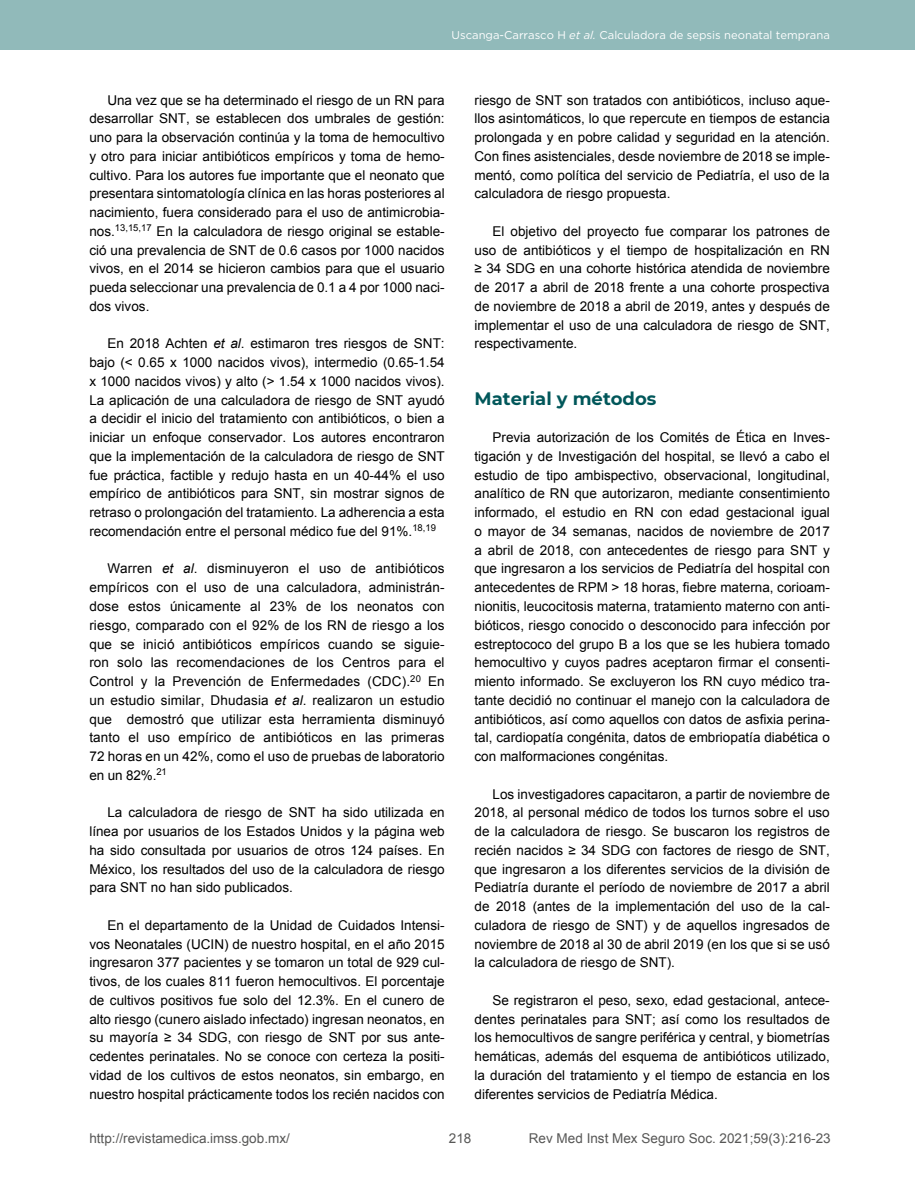
<style>
.page{position:relative;width:915px;height:1191px;background:#fff}
.page>*{position:absolute;margin:0;border:0;box-sizing:border-box;transform-origin:0 0}
.t1{font:700 18px "Montserrat";color:#01575a}
.t2{font:13.5px/18.8px "Arial";color:#000;text-align:justify}
.t3{font:13.5px "Arial";color:#575756}
.t4{font:11.25px "Gotham";color:#fff}
.s1{font-style:italic}
</style>
<div class="page">
<div style="left:0;top:0;width:914px;height:50px;background:#91baba"></div>
<p class="t4" style="left:451px;top:28px;width:379px">Uscanga-Carrasco H <span class="s1">et al.</span> Calculadora de sepsis neonatal temprana</p>
<p class="t2" style="left:89px;top:91px;width:357px;text-indent:18px">Una vez que se ha determinado el riesgo de un RN para desarrollar SNT, se establecen dos umbrales de gestión: uno para la observación continúa y la toma de hemocultivo y otro para iniciar antibióticos empíricos y toma de hemo&shy;cultivo. Para los autores fue importante que el neonato que presentara sintomatología clínica en las horas posteriores al nacimiento, fuera considerado para el uso de antimicrobia&shy;nos.<sup>13,15,17</sup> En la calculadora de riesgo original se estable&shy;ció una prevalencia de SNT de 0.6 casos por 1000 nacidos vivos, en el 2014 se hicieron cambios para que el usuario pueda seleccionar una prevalencia de 0.1 a 4 por 1000 naci&shy;dos vivos.</p>
<p class="t2" style="left:89px;top:334px;width:357px;text-indent:18px">En 2018 Achten <span class="s1">et al</span>. estimaron tres riesgos de SNT: bajo (&lt; 0.65 x 1000 nacidos vivos), intermedio (0.65-1.54 x 1000 nacidos vivos) y alto (&gt; 1.54 x 1000 nacidos vivos).<br>La aplicación de una calculadora de riesgo de SNT ayudó a decidir el inicio del tratamiento con antibióticos, o bien a iniciar un enfoque conservador. Los autores encontraron que la implementación de la calculadora de riesgo de SNT fue práctica, factible y redujo hasta en un 40-44% el uso empírico de antibióticos para SNT, sin mostrar signos de retraso o prolongación del tratamiento. La adherencia a esta recomendación entre el personal médico fue del 91%.<sup>18,19</sup></p>
<p class="t2" style="left:89px;top:559px;width:357px;text-indent:18px">Warren <span class="s1">et al</span>. disminuyeron el uso de antibióticos empíricos con el uso de una calculadora, administrán&shy;dose estos únicamente al 23% de los neonatos con riesgo, comparado con el 92% de los RN de riesgo a los que se inició antibióticos empíricos cuando se siguie&shy;ron solo las recomendaciones de los Centros para el Control y la Prevención de Enfermedades (CDC).<sup>20</sup> En un estudio similar, Dhudasia <span class="s1">et al</span>. realizaron un estudio que demostró que utilizar esta herramienta disminuyó tanto el uso empírico de antibióticos en las primeras 72 horas en un 42%, como el uso de pruebas de laboratorio en un 82%.<sup>21</sup></p>
<p class="t2" style="left:89px;top:803px;width:357px;text-indent:18px">La calculadora de riesgo de SNT ha sido utilizada en línea por usuarios de los Estados Unidos y la página web ha sido consultada por usuarios de otros 124 países. En México, los resultados del uso de la calculadora de riesgo para SNT no han sido publicados.</p>
<p class="t2" style="left:89px;top:916px;width:357px;text-indent:18px">En el departamento de la Unidad de Cuidados Intensi&shy;vos Neonatales (UCIN) de nuestro hospital, en el año 2015 ingresaron 377 pacientes y se tomaron un total de 929 cul&shy;tivos, de los cuales 811 fueron hemocultivos. El porcentaje de cultivos positivos fue solo del 12.3%. En el cunero de alto riesgo (cunero aislado infectado) ingresan neonatos, en su mayoría ≥ 34 SDG, con riesgo de SNT por sus ante&shy;cedentes perinatales. No se conoce con certeza la positi&shy;vidad de los cultivos de estos neonatos, sin embargo, en nuestro hospital prácticamente todos los recién nacidos con</p>
<p class="t2" style="left:474px;top:91px;width:357px">riesgo de SNT son tratados con antibióticos, incluso aque&shy;llos asintomáticos, lo que repercute en tiempos de estancia prolongada y en pobre calidad y seguridad en la atención.<br>Con fines asistenciales, desde noviembre de 2018 se imple&shy;mentó, como política del servicio de Pediatría, el uso de la calculadora de riesgo propuesta.</p>
<p class="t2" style="left:474px;top:222px;width:357px;text-indent:18px">El objetivo del proyecto fue comparar los patrones de uso de antibióticos y el tiempo de hospitalización en RN ≥ 34 SDG en una cohorte histórica atendida de noviembre de 2017 a abril de 2018 frente a una cohorte prospectiva de noviembre de 2018 a abril de 2019, antes y después de implementar el uso de una calculadora de riesgo de SNT, respectivamente.</p>
<h1 class="t1" style="left:474px;top:385px;width:183px">Material y métodos</h1>
<p class="t2" style="left:474px;top:428px;width:357px;text-indent:18px">Previa autorización de los Comités de Ética en Inves&shy;tigación y de Investigación del hospital, se llevó a cabo el estudio de tipo ambispectivo, observacional, longitudinal, analítico de RN que autorizaron, mediante consentimiento informado, el estudio en RN con edad gestacional igual o mayor de 34 semanas, nacidos de noviembre de 2017 a abril de 2018, con antecedentes de riesgo para SNT y que ingresaron a los servicios de Pediatría del hospital con antecedentes de RPM &gt; 18 horas, fiebre materna, corioam&shy;nionitis, leucocitosis materna, tratamiento materno con anti&shy;bióticos, riesgo conocido o desconocido para infección por estreptococo del grupo B a los que se les hubiera tomado hemocultivo y cuyos padres aceptaron firmar el consenti&shy;miento informado. Se excluyeron los RN cuyo médico tra&shy;tante decidió no continuar el manejo con la calculadora de antibióticos, así como aquellos con datos de asfixia perina&shy;tal, cardiopatía congénita, datos de embriopatía diabética o con malformaciones congénitas.</p>
<p class="t2" style="left:474px;top:784px;width:357px;text-indent:18px">Los investigadores capacitaron, a partir de noviembre de 2018, al personal médico de todos los turnos sobre el uso de la calculadora de riesgo. Se buscaron los registros de recién nacidos ≥ 34 SDG con factores de riesgo de SNT, que ingresaron a los diferentes servicios de la división de Pediatría durante el período de noviembre de 2017 a abril de 2018 (antes de la implementación del uso de la cal&shy;culadora de riesgo de SNT) y de aquellos ingresados de noviembre de 2018 al 30 de abril 2019 (en los que si se usó la calculadora de riesgo de SNT).</p>
<p class="t2" style="left:474px;top:991px;width:357px;text-indent:18px">Se registraron el peso, sexo, edad gestacional, antece&shy;dentes perinatales para SNT; así como los resultados de los hemocultivos de sangre periférica y central, y biometrías hemáticas, además del esquema de antibióticos utilizado, la duración del tratamiento y el tiempo de estancia en los diferentes servicios de Pediatría Médica.</p>
<p class="t3" style="left:89px;top:1129px;width:202px">http://revistamedica.imss.gob.mx/</p>
<p class="t3" style="left:528px;top:1129px;width:303px">Rev Med Inst Mex Seguro Soc. 2021;59(3):216-23</p>
<p class="t3" style="left:448px;top:1129px;width:24px">218</p>
</div>
